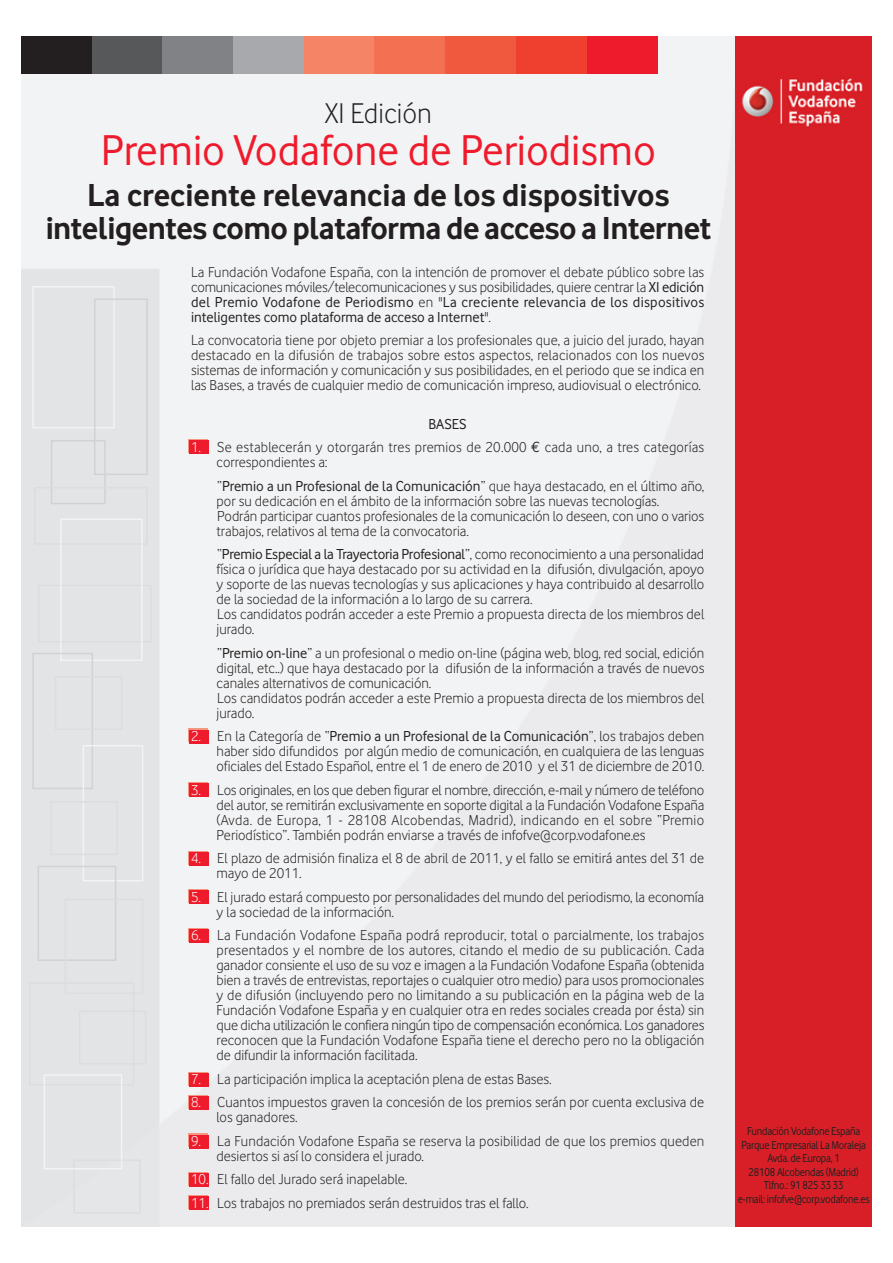
<style>
.page{position:relative;width:893px;height:1263px;background:#fff}
.page>*{position:absolute;margin:0;border:0;box-sizing:border-box;transform-origin:0 0}
.t1{font:44.7px "Vodafone Rg Ro";color:#ee1b2c}
.t2{font:700 33px/33px "Vodafone Rg Ro";letter-spacing:-.015em;color:#231f20;text-align:center}
.t3{font:29.55px "Vodafone Lt Ro";color:#231f20}
.t4{font:15px/15px "Vodafone Lt Ro";color:#231f20}
.t5{font:15px/15px "Vodafone Rg Ro";letter-spacing:.005em;color:#231f20}
.t6{font:12px/13.5px "Vodafone Rg Ro";letter-spacing:-.02em;color:#231f20;text-align:center;scale:.9 1}
.s1{font-family:"Vodafone Rg Ro"}
.s2{font-family:"Vodafone Lt Ro"}
.s3{color:#fff}
.s4{font-family:"Euro Mono"}
.s5{font-family:"Vodafone Lt Ro";color:#fff}
</style>
<div class="page">
<img style="left:21px;top:36px;width:717px;height:1191px">
<div style="left:21px;top:36px;width:71px;height:37px;background:#231f20"></div>
<div style="left:92px;top:36px;width:70px;height:37px;background:#57585a"></div>
<div style="left:162px;top:36px;width:71px;height:37px;background:#808285"></div>
<div style="left:233px;top:36px;width:71px;height:37px;background:#a8a9ad"></div>
<div style="left:304px;top:36px;width:70px;height:37px;background:#f48465"></div>
<div style="left:374px;top:36px;width:71px;height:37px;background:#f37052"></div>
<div style="left:445px;top:36px;width:71px;height:37px;background:#f0593e"></div>
<div style="left:516px;top:36px;width:70px;height:37px;background:#ef3f2f"></div>
<div style="left:586px;top:36px;width:71px;height:37px;background:#ee1b2c"></div>
<div style="left:188px;top:1195px;width:19px;height:14px;background:#ee1b2c"></div>
<div style="left:190px;top:1196px;width:19px;height:14px;background:#ee1b2c"></div>
<div style="left:188px;top:1172px;width:19px;height:13px;background:#ee1b2c"></div>
<div style="left:190px;top:1173px;width:19px;height:14px;background:#ee1b2c"></div>
<div style="left:188px;top:1134px;width:19px;height:13px;background:#ee1b2c"></div>
<div style="left:190px;top:1135px;width:19px;height:13px;background:#ee1b2c"></div>
<div style="left:188px;top:1095px;width:19px;height:13px;background:#ee1b2c"></div>
<div style="left:190px;top:1096px;width:19px;height:13px;background:#ee1b2c"></div>
<div style="left:188px;top:1072px;width:19px;height:13px;background:#ee1b2c"></div>
<div style="left:190px;top:1073px;width:19px;height:13px;background:#ee1b2c"></div>
<div style="left:188px;top:928px;width:19px;height:13px;background:#ee1b2c"></div>
<div style="left:190px;top:929px;width:19px;height:13px;background:#ee1b2c"></div>
<div style="left:188px;top:889px;width:19px;height:14px;background:#ee1b2c"></div>
<div style="left:190px;top:890px;width:19px;height:14px;background:#ee1b2c"></div>
<div style="left:188px;top:851px;width:19px;height:14px;background:#ee1b2c"></div>
<div style="left:190px;top:853px;width:19px;height:13px;background:#ee1b2c"></div>
<div style="left:188px;top:782px;width:19px;height:14px;background:#ee1b2c"></div>
<div style="left:190px;top:784px;width:19px;height:13px;background:#ee1b2c"></div>
<div style="left:188px;top:729px;width:19px;height:13px;background:#ee1b2c"></div>
<div style="left:190px;top:730px;width:19px;height:13px;background:#ee1b2c"></div>
<div style="left:188px;top:440px;width:19px;height:13px;background:#ee1b2c"></div>
<div style="left:190px;top:441px;width:19px;height:13px;background:#ee1b2c"></div>
<div style="left:32px;top:286px;width:83px;height:142px;border:2px solid #f2f3f4"></div>
<div style="left:73px;top:1160px;width:68px;height:54px;border:2px solid #dcdddf"></div>
<div style="left:51px;top:440px;width:55px;height:64px;border:2px solid #d1d2d4"></div>
<div style="left:34px;top:487px;width:114px;height:58px;border:2px solid #dcdddf"></div>
<div style="left:94px;top:299px;width:54px;height:176px;border:2px solid #d1d2d4"></div>
<div style="left:38px;top:585px;width:114px;height:57px;border:2px solid #dcdddf"></div>
<div style="left:60px;top:518px;width:83px;height:143px;border:2px solid #f2f3f4"></div>
<div style="left:32px;top:653px;width:61px;height:136px;border:2px solid #d1d2d4"></div>
<div style="left:83px;top:745px;width:60px;height:136px;border:2px solid #f2f3f4"></div>
<div style="left:50px;top:675px;width:73px;height:181px;background:#e3e4e6"></div>
<div style="left:38px;top:866px;width:78px;height:95px;border:2px solid #d1d2d4"></div>
<div style="left:28px;top:898px;width:119px;height:188px;background:#e3e4e6"></div>
<div style="left:44px;top:1074px;width:78px;height:95px;border:2px solid #f2f3f4"></div>
<div style="left:735px;top:36px;width:136px;height:1190px;background:#d81f27"></div>
<h3 class="t3" style="left:325px;top:103px;width:109px">XI Edición</h3>
<h1 class="t1" style="left:101px;top:135px;width:556px">Premio Vodafone de Periodismo</h1>
<h2 class="t2" style="left:46px;top:182px;width:667px">La creciente relevancia de los dispositivos inteligentes como plataforma de acceso a Internet</h2>
<p class="t4" style="left:191px;top:266px;width:514px">La Fundación Vodafone España, con la intención de promover el debate público sobre las comunicaciones móviles/telecomunicaciones y sus posibilidades, quiere centrar la <span class="s1">XI edición</span></p>
<p class="t5" style="left:191px;top:296px;width:514px">del Premio Vodafone de Periodismo <span class="s2">en "</span>La creciente relevancia de los dispositivos inteligentes como plataforma de acceso a Internet<span class="s2">".</span></p>
<p class="t4" style="left:191px;top:334px;width:515px;text-align:justify">La convocatoria tiene por objeto premiar a los profesionales que, a juicio del jurado, hayan destacado en la difusión de trabajos sobre estos aspectos, relacionados con los nuevos sistemas de información y comunicación y sus posibilidades, en el periodo que se indica en las Bases, a través de cualquier medio de comunicación impreso, audiovisual o electrónico.</p>
<p class="t5" style="left:428px;top:418px;width:39px">BASES</p>
<p class="t4" style="left:216px;top:441px;width:489px;text-indent:-26px"><span class="s3">1.</span> Se establecerán y otorgarán tres premios de 20.000 <span class="s4">€</span> cada uno, a tres categorías correspondientes a:</p>
<p class="t5" style="left:217px;top:480px;width:488px"><span class="s2">“</span>Premio a un Profesional de la Comunicación<span class="s2">” que haya destacado, en el último año,</span></p>
<p class="t4" style="left:216px;top:495px;width:489px">por su dedicación en el ámbito de la información sobre las nuevas tecnologías.<br>Podrán participar cuantos profesionales de la comunicación lo deseen, con uno o varios trabajos, relativos al tema de la convocatoria.</p>
<p class="t5" style="left:217px;top:548px;width:488px"><span class="s2">“</span>Premio Especial a la Trayectoria Profesional<span class="s2">”, como reconocimiento a una personalidad</span></p>
<p class="t4" style="left:216px;top:563px;width:489px">física o jurídica que haya destacado por su actividad en la difusión, divulgación, apoyo y soporte de las nuevas tecnologías y sus aplicaciones y haya contribuido al desarrollo de la sociedad de la información a lo largo de su carrera.<br>Los candidatos podrán acceder a este Premio a propuesta directa de los miembros del jurado.</p>
<p class="t4" style="left:216px;top:647px;width:489px">“<span class="s1">Premio on-line</span>” a un profesional o medio on-line (página web, blog, red social, edición digital, etc..) que haya destacado por la difusión de la información a través de nuevos canales alternativos de comunicación.<br>Los candidatos podrán acceder a este Premio a propuesta directa de los miembros del jurado.</p>
<p class="t5" style="left:191px;top:730px;width:514px"><span class="s5">2.</span> <span class="s2">En la Categoría de “</span>Premio a un Profesional de la Comunicación<span class="s2">”, los trabajos deben</span></p>
<p class="t4" style="left:216px;top:745px;width:489px">haber sido difundidos por algún medio de comunicación, en cualquiera de las lenguas oficiales del Estado Español, entre el 1 de enero de 2010 y el 31 de diciembre de 2010.</p>
<p class="t4" style="left:216px;top:784px;width:489px;text-align:justify;text-indent:-26px"><span class="s3">3.</span> Los originales, en los que deben figurar el nombre, dirección, e-mail y número de teléfono del autor, se remitirán exclusivamente en soporte digital a la Fundación Vodafone España (Avda. de Europa, 1 - 28108 Alcobendas, Madrid), indicando en el sobre “Premio Periodístico”. También podrán enviarse a través de infofve@corp.vodafone.es</p>
<p class="t4" style="left:216px;top:852px;width:489px;text-indent:-26px"><span class="s3">4.</span> El plazo de admisión finaliza el 8 de abril de 2011, y el fallo se emitirá antes del 31 de mayo de 2011.</p>
<p class="t4" style="left:216px;top:891px;width:489px;text-indent:-26px"><span class="s3">5.</span> El jurado estará compuesto por personalidades del mundo del periodismo, la economía y la sociedad de la información.</p>
<p class="t4" style="left:216px;top:929px;width:489px;text-align:justify;text-indent:-26px"><span class="s3">6.</span> La Fundación Vodafone España podrá reproducir, total o parcialmente, los trabajos presentados y el nombre de los autores, citando el medio de su publicación. Cada ganador consiente el uso de su voz e imagen a la Fundación Vodafone España (obtenida bien a través de entrevistas, reportajes o cualquier otro medio) para usos promocionales y de difusión (incluyendo pero no limitando a su publicación en la página web de la Fundación Vodafone España y en cualquier otra en redes sociales creada por ésta) sin que dicha utilización le confiera ningún tipo de compensación económica. Los ganadores reconocen que la Fundación Vodafone España tiene el derecho pero no la obligación de difundir la información facilitada.</p>
<p class="t4" style="left:191px;top:1073px;width:362px"><span class="s3">7.</span> La participación implica la aceptación plena de estas Bases.</p>
<p class="t4" style="left:216px;top:1096px;width:489px;text-indent:-26px"><span class="s3">8.</span> Cuantos impuestos graven la concesión de los premios serán por cuenta exclusiva de los ganadores.</p>
<p class="t4" style="left:216px;top:1135px;width:489px;text-indent:-26px"><span class="s3">9.</span> La Fundación Vodafone España se reserva la posibilidad de que los premios queden desiertos si así lo considera el jurado.</p>
<p class="t4" style="left:191px;top:1173px;width:218px"><span class="s3">10.</span> El fallo del Jurado será inapelable.</p>
<p class="t4" style="left:191px;top:1197px;width:339px"><span class="s3">11.</span> Los trabajos no premiados serán destruidos tras el fallo.</p>
<p class="t6" style="left:737px;top:1126px;width:148px">Fundación Vodafone España<br>Parque Empresarial La Moraleja<br>Avda. de Europa, 1<br>28108 Alcobendas (Madrid)<br>Tlfno.: 91 825 33 33<br>e-mail: infofve@corp.vodafone.es</p>
</div>
